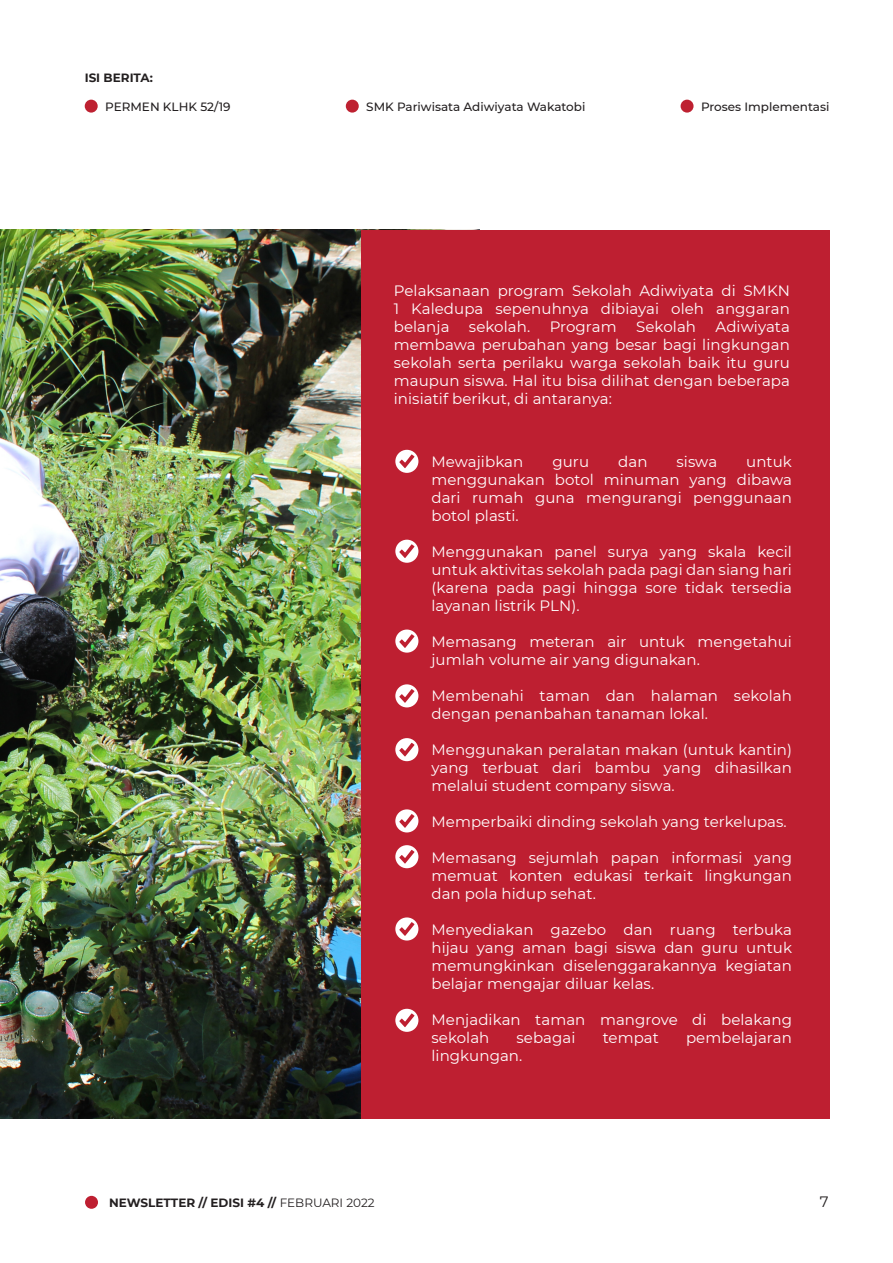
<style>
.page{position:relative;width:893px;height:1263px;background:#fff}
.page>*{position:absolute;margin:0;border:0;box-sizing:border-box;transform-origin:0 0}
.t1{font:15px/18px "Montserrat";letter-spacing:.005em;color:#fff;text-align:justify}
.t2{font:15px "Montserrat";color:#231f20}
.t3{font:500 12px "Montserrat";color:#231f20}
.t4{font:700 12px "Montserrat";color:#231f20}
.s1{font-weight:400}
</style>
<div class="page">
<div style="left:85px;top:1196px;width:13px;height:13px;background:#be1f31;border-radius:50%"></div>
<img style="left:0;top:230px;width:361px;height:888px">
<div style="left:361px;top:230px;width:468px;height:888px;background:#be1f31"></div>
<svg style="left:395px;top:450px;width:23px;height:23px"></svg>
<svg style="left:395px;top:540px;width:23px;height:23px"></svg>
<svg style="left:395px;top:629px;width:23px;height:24px"></svg>
<svg style="left:395px;top:684px;width:23px;height:23px"></svg>
<svg style="left:395px;top:738px;width:23px;height:23px"></svg>
<svg style="left:395px;top:809px;width:23px;height:23px"></svg>
<svg style="left:395px;top:845px;width:23px;height:23px"></svg>
<svg style="left:395px;top:917px;width:23px;height:23px"></svg>
<svg style="left:395px;top:1009px;width:23px;height:23px"></svg>
<div style="left:85px;top:100px;width:13px;height:13px;background:#be2131;border-radius:50%"></div>
<div style="left:681px;top:100px;width:12px;height:13px;background:#be2131;border-radius:50%"></div>
<div style="left:346px;top:100px;width:13px;height:13px;background:#be2131;border-radius:50%"></div>
<p class="t4" style="left:85px;top:69px;width:70px">ISI BERITA:</p>
<p class="t3" style="left:105px;top:99px;width:127px">PERMEN KLHK 52/19</p>
<p class="t3" style="left:366px;top:99px;width:221px">SMK Pariwisata Adiwiyata Wakatobi</p>
<p class="t3" style="left:701px;top:99px;width:130px">Proses Implementasi</p>
<p class="t1" style="left:394px;top:281px;width:398px">Pelaksanaan program Sekolah Adiwiyata di SMKN 1 Kaledupa sepenuhnya dibiayai oleh anggaran belanja</p>
<p class="t1" style="left:394px;top:317px;width:398px;text-indent:322px">Adiwiyata membawa perubahan yang besar bagi lingkungan sekolah serta perilaku warga sekolah baik itu guru maupun siswa. Hal itu bisa dilihat dengan beberapa inisiatif berikut, di antaranya:</p>
<p class="t1" style="left:469px;top:317px;width:63px">sekolah.</p>
<p class="t1" style="left:550px;top:317px;width:69px">Program</p>
<p class="t1" style="left:636px;top:317px;width:61px">Sekolah</p>
<p class="t1" style="left:431px;top:452px;width:93px">Mewajibkan</p>
<p class="t1" style="left:552px;top:452px;width:38px">guru</p>
<p class="t1" style="left:618px;top:452px;width:31px">dan</p>
<p class="t1" style="left:676px;top:452px;width:42px">siswa</p>
<p class="t1" style="left:431px;top:452px;width:362px;text-indent:315px">untuk menggunakan botol minuman yang dibawa dari rumah guna mengurangi penggunaan botol plasti.</p>
<p class="t1" style="left:431px;top:542px;width:362px">Menggunakan panel surya yang skala kecil untuk aktivitas sekolah pada pagi dan siang hari (karena pada pagi hingga sore tidak tersedia layanan listrik PLN).</p>
<p class="t1" style="left:431px;top:632px;width:362px">Memasang meteran air untuk mengetahui jumlah volume air yang digunakan.</p>
<p class="t1" style="left:431px;top:686px;width:362px">Membenahi taman dan halaman sekolah dengan penanbahan tanaman lokal.</p>
<p class="t1" style="left:431px;top:740px;width:362px">Menggunakan peralatan makan (untuk kantin) yang terbuat dari bambu yang dihasilkan melalui student company siswa.</p>
<p class="t1" style="left:431px;top:812px;width:357px">Memperbaiki dinding sekolah yang terkelupas.</p>
<p class="t1" style="left:431px;top:848px;width:362px">Memasang sejumlah papan informasi yang memuat konten edukasi terkait lingkungan dan pola hidup sehat.</p>
<p class="t1" style="left:431px;top:920px;width:362px">Menyediakan gazebo dan ruang terbuka hijau yang aman bagi siswa dan guru untuk memungkinkan diselenggarakannya kegiatan belajar mengajar diluar kelas.</p>
<p class="t1" style="left:431px;top:1010px;width:362px">Menjadikan taman mangrove di belakang sekolah</p>
<p class="t1" style="left:517px;top:1028px;width:61px">sebagai</p>
<p class="t1" style="left:603px;top:1028px;width:58px">tempat</p>
<p class="t1" style="left:686px;top:1028px;width:107px">pembelajaran</p>
<p class="t1" style="left:431px;top:1046px;width:92px">lingkungan.</p>
<p class="t4" style="left:109px;top:1194px;width:267px">NEWSLETTER // EDISI #4 // <span class="s1">FEBRUARI 2022</span></p>
<p class="t2" style="left:820px;top:1192px;width:10px">7</p>
</div>
